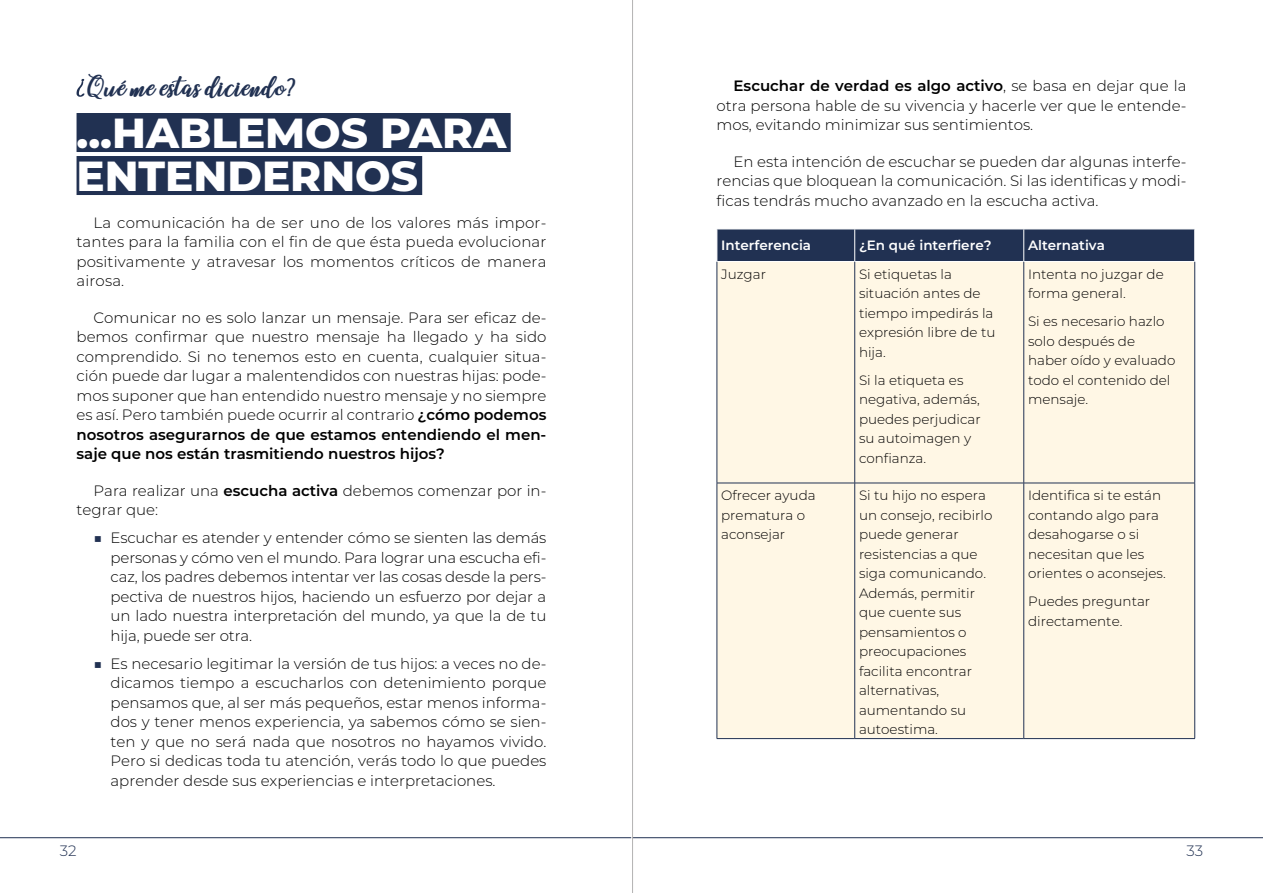
<style>
.page{position:relative;width:1263px;height:893px;background:#fff}
.page>*{position:absolute;margin:0;border:0;box-sizing:border-box;transform-origin:0 0}
.t1{font:800 42px/43px "Montserrat";color:#fff}
.t2{font:27px "Belindascript script";letter-spacing:.015em;color:#213152}
.t3{font:300 15px/19.5px "Montserrat";color:#000;text-align:justify}
.t4{font:300 15px "Montserrat";color:#213152}
.t5{font:300 13.5px/19.5px "Montserrat";color:#000}
.t6{font:600 13.5px "Montserrat";color:#fff}
.s1{font-weight:600}
.s2{color:#213152}
</style>
<div class="page">
<hr style="left:0;top:837px;width:631px;height:1px;background:#213152">
<hr style="left:632px;top:837px;width:631px;height:1px;background:#213152">
<hr style="left:632px;top:0;width:1px;height:893px;background:#b3b2b2">
<div style="left:77px;top:113px;width:434px;height:39px;background:#213152"></div>
<div style="left:77px;top:156px;width:345px;height:39px;background:#213152"></div>
<svg style="left:77px;top:79px;width:7px;height:18px"></svg>
<div style="left:717px;top:230px;width:477px;height:31px;background:#213152"></div>
<div style="left:718px;top:262px;width:476px;height:476px;background:#fff7e5"></div>
<hr style="left:854px;top:229px;width:1px;height:32px;background:#fff">
<hr style="left:1023px;top:229px;width:1px;height:32px;background:#fff">
<hr style="left:717px;top:262px;width:1px;height:221px;background:#213152">
<hr style="left:854px;top:262px;width:1px;height:221px;background:#213152">
<hr style="left:1023px;top:262px;width:1px;height:221px;background:#213152">
<hr style="left:1194px;top:262px;width:1px;height:221px;background:#213152">
<hr style="left:717px;top:483px;width:138px;height:1px;background:#213152">
<hr style="left:717px;top:483px;width:1px;height:255px;background:#213152">
<hr style="left:855px;top:483px;width:169px;height:1px;background:#213152">
<hr style="left:854px;top:483px;width:1px;height:255px;background:#213152">
<hr style="left:1024px;top:483px;width:171px;height:1px;background:#213152">
<hr style="left:1023px;top:483px;width:1px;height:255px;background:#213152">
<hr style="left:1194px;top:483px;width:1px;height:255px;background:#213152">
<hr style="left:717px;top:738px;width:138px;height:1px;background:#213152">
<hr style="left:855px;top:738px;width:169px;height:1px;background:#213152">
<hr style="left:1024px;top:738px;width:171px;height:1px;background:#213152">
<h2 class="t2" style="left:84px;top:67px;width:224px">Qué me estas diciendo?</h2>
<h1 class="t1" style="left:77px;top:110px;width:431px">...HABLEMOS PARA<br>ENTENDERNOS</h1>
<p class="t3" style="left:77px;top:212px;width:471px;text-indent:17px">La comunicación ha de ser uno de los valores más impor&shy;tantes para la familia con el fin de que ésta pueda evolucionar positivamente y atravesar los momentos críticos de manera airosa.</p>
<p class="t3" style="left:77px;top:307px;width:471px;text-indent:17px">Comunicar no es solo lanzar un mensaje. Para ser eficaz de&shy;bemos confirmar que nuestro mensaje ha llegado y ha sido comprendido. Si no tenemos esto en cuenta, cualquier situa&shy;ción puede dar lugar a malentendidos con nuestras hijas: pode&shy;mos suponer que han entendido nuestro mensaje y no siempre es así. Pero también puede ocurrir al contrario <span class="s1">¿cómo podemos nosotros asegurarnos de que estamos entendiendo el men&shy;saje que nos están trasmitiendo nuestros hijos?</span></p>
<p class="t3" style="left:77px;top:480px;width:471px;text-indent:17px">Para realizar una <span class="s1">escucha activa</span> debemos comenzar por in&shy;tegrar que:</p>
<p class="t3" style="left:111px;top:528px;width:437px;text-indent:-17px"><span class="s2">■</span> Escuchar es atender y entender cómo se sienten las demás personas y cómo ven el mundo. Para lograr una escucha efi&shy;caz, los padres debemos intentar ver las cosas desde la pers&shy;pectiva de nuestros hijos, haciendo un esfuerzo por dejar a un lado nuestra interpretación del mundo, ya que la de tu hija, puede ser otra.</p>
<p class="t3" style="left:111px;top:653px;width:437px;text-indent:-17px"><span class="s2">■</span> Es necesario legitimar la versión de tus hijos: a veces no de&shy;dicamos tiempo a escucharlos con detenimiento porque pensamos que, al ser más pequeños, estar menos informa&shy;dos y tener menos experiencia, ya sabemos cómo se sien&shy;ten y que no será nada que nosotros no hayamos vivido.<br>Pero si dedicas toda tu atención, verás todo lo que puedes aprender desde sus experiencias e interpretaciones.</p>
<p class="t3" style="left:716px;top:76px;width:471px;text-indent:17px"><span class="s1">Escuchar de verdad es algo activo</span>, se basa en dejar que la otra persona hable de su vivencia y hacerle ver que le entende&shy;mos, evitando minimizar sus sentimientos.</p>
<p class="t3" style="left:716px;top:151px;width:471px;text-indent:17px">En esta intención de escuchar se pueden dar algunas interfe&shy;rencias que bloquean la comunicación. Si las identificas y modi&shy;ficas tendrás mucho avanzado en la escucha activa.</p>
<p class="t6" style="left:721px;top:235px;width:91px">Interferencia</p>
<p class="t6" style="left:859px;top:235px;width:134px">¿En qué interfiere?</p>
<p class="t6" style="left:1028px;top:235px;width:78px">Alternativa</p>
<p class="t5" style="left:721px;top:264px;width:46px">Juzgar</p>
<p class="t5" style="left:859px;top:264px;width:138px">Si etiquetas la situación antes de tiempo impedirás la expresión libre de tu hija.</p>
<p class="t5" style="left:859px;top:370px;width:123px">Si la etiqueta es negativa, además, puedes perjudicar su autoimagen y confianza.</p>
<p class="t5" style="left:1028px;top:264px;width:137px">Intenta no juzgar de forma general.</p>
<p class="t5" style="left:1028px;top:311px;width:149px">Si es necesario hazlo solo después de haber oído y evaluado todo el contenido del mensaje.</p>
<p class="t5" style="left:721px;top:485px;width:96px">Ofrecer ayuda prematura o aconsejar</p>
<p class="t5" style="left:859px;top:485px;width:135px">Si tu hijo no espera un consejo, recibirlo puede generar resistencias a que siga comunicando.<br>Además, permitir que cuente sus pensamientos o preocupaciones facilita encontrar alternativas, aumentando su autoestima.</p>
<p class="t5" style="left:1028px;top:485px;width:139px">Identifica si te están contando algo para desahogarse o si necesitan que les orientes o aconsejes.</p>
<p class="t5" style="left:1028px;top:591px;width:124px">Puedes preguntar directamente.</p>
<p class="t4" style="left:60px;top:841px;width:18px">32</p>
<p class="t4" style="left:1186px;top:841px;width:18px">33</p>
</div>
